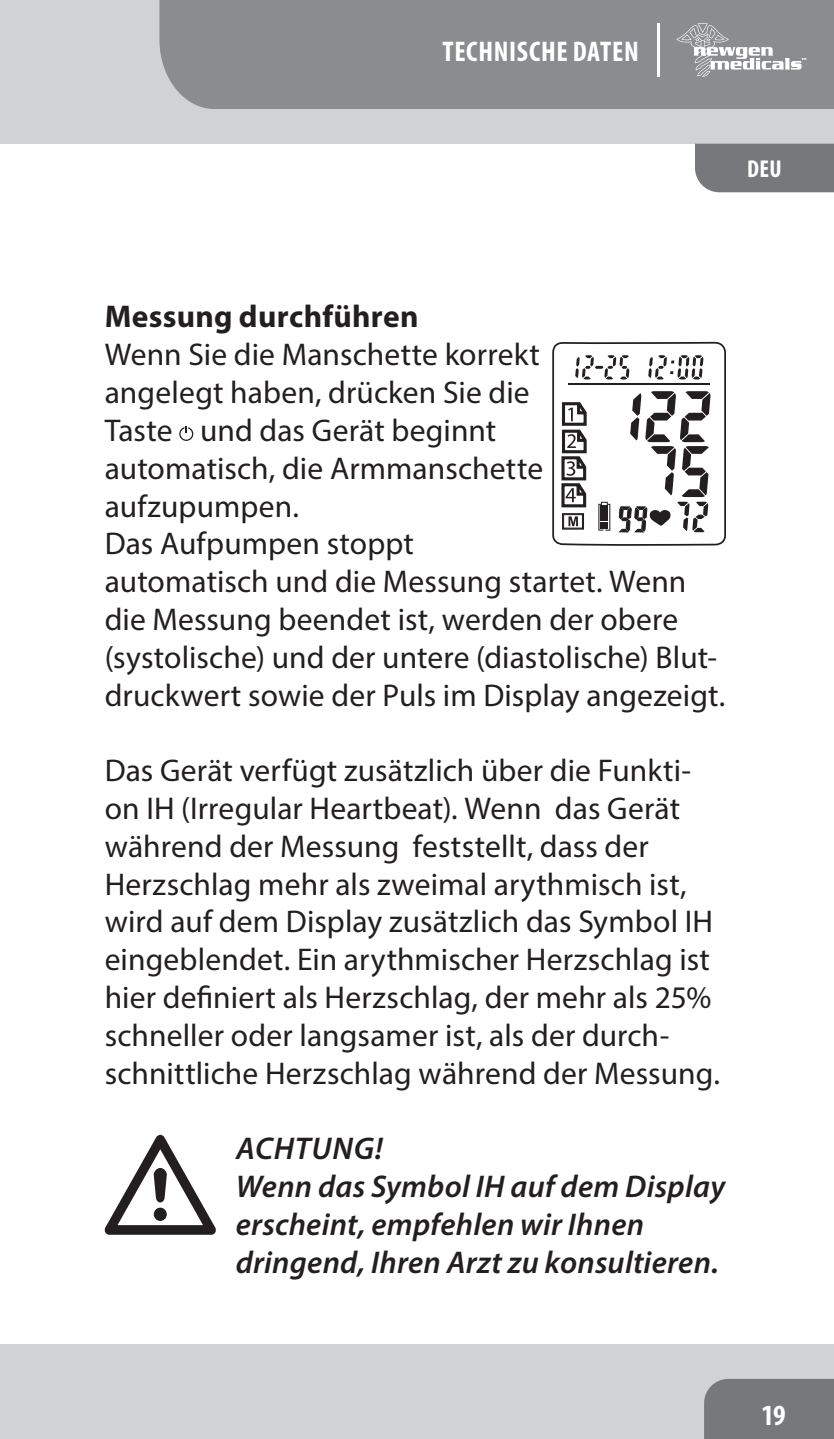
<style>
.page{position:relative;width:834px;height:1439px;background:#fff}
.page>*{position:absolute;margin:0;border:0;box-sizing:border-box;transform-origin:0 0}
.t1{font:31.5px/37.8px "Myriad Pro";letter-spacing:.005em;color:#231f20}
.t2{font:italic 600 31.5px/37.8px "Myriad Pro";letter-spacing:.01em;color:#231f20}
.t3{font:700 31.5px "Myriad Pro";letter-spacing:.01em;color:#231f20}
.t4{font:700 condensed 29.4px "Myriad Pro";color:#fff}
.t5{font:700 condensed 28.35px "Myriad Pro";letter-spacing:.02em;color:#fff}
.t6{font:700 condensed 24.5px "Myriad Pro";color:#fff}
</style>
<div class="page">
<div style="left:0;top:1344px;width:833px;height:95px;background:#d1d2d4"></div>
<div style="left:704px;top:1378px;width:129px;height:61px;background:#76787b"></div>
<div style="left:0;top:0;width:833px;height:144px;background:#d1d2d4"></div>
<div style="left:159px;top:0;width:674px;height:109px;background:#8a8c8f"></div>
<div style="left:695px;top:144px;width:138px;height:48px;background:#76787b"></div>
<svg style="left:676px;top:23px;width:130px;height:54px;background:#a0a2a4"></svg>
<hr style="left:656px;top:23px;width:3px;height:54px;background:#fff">
<svg style="left:179px;top:426px;width:15px;height:15px"></svg>
<svg style="left:104px;top:1135px;width:112px;height:99px"></svg>
<svg style="left:552px;top:341px;width:174px;height:205px"></svg>
<p class="t5" style="left:442px;top:34px;width:194px">TECHN ISCH E DATEN</p>
<p class="t6" style="left:747px;top:154px;width:36px">DEU</p>
<p class="t3" style="left:105px;top:296px;width:315px">Messung durchführen</p>
<p class="t1" style="left:105px;top:335px;width:622px">Wenn Sie die Manschette korrekt<br>angelegt haben, drücken Sie die<br>Taste und das Gerät beginnt<br>automatisch, die Armmanschette aufzupumpen.<br>Das Aufpumpen stoppt<br>automatisch und die Messung startet. Wenn die Messung beendet ist, werden der obere (systolische) und der untere (diastolische) Blut&shy;druckwert sowie der Puls im Display angezeigt.</p>
<p class="t1" style="left:105px;top:751px;width:616px">Das Gerät verfügt zusätzlich über die Funkti&shy;on IH (Irregular Heartbeat). Wenn das Gerät während der Messung feststellt, dass der Herzschlag mehr als zweimal arythmisch ist, wird auf dem Display zusätzlich das Symbol IH eingeblendet. Ein arythmischer Herzschlag ist hier definiert als Herzschlag, der mehr als 25% schneller oder langsamer ist, als der durch&shy;schnittliche Herzschlag während der Messung.</p>
<p class="t2" style="left:236px;top:1129px;width:491px">ACHTUNG!<br>Wenn das Symbol IH auf dem Display erscheint, empfehlen wir Ihnen dringend, Ihren Arzt zu konsultieren.</p>
<p class="t4" style="left:761px;top:1396px;width:26px">19</p>
</div>
